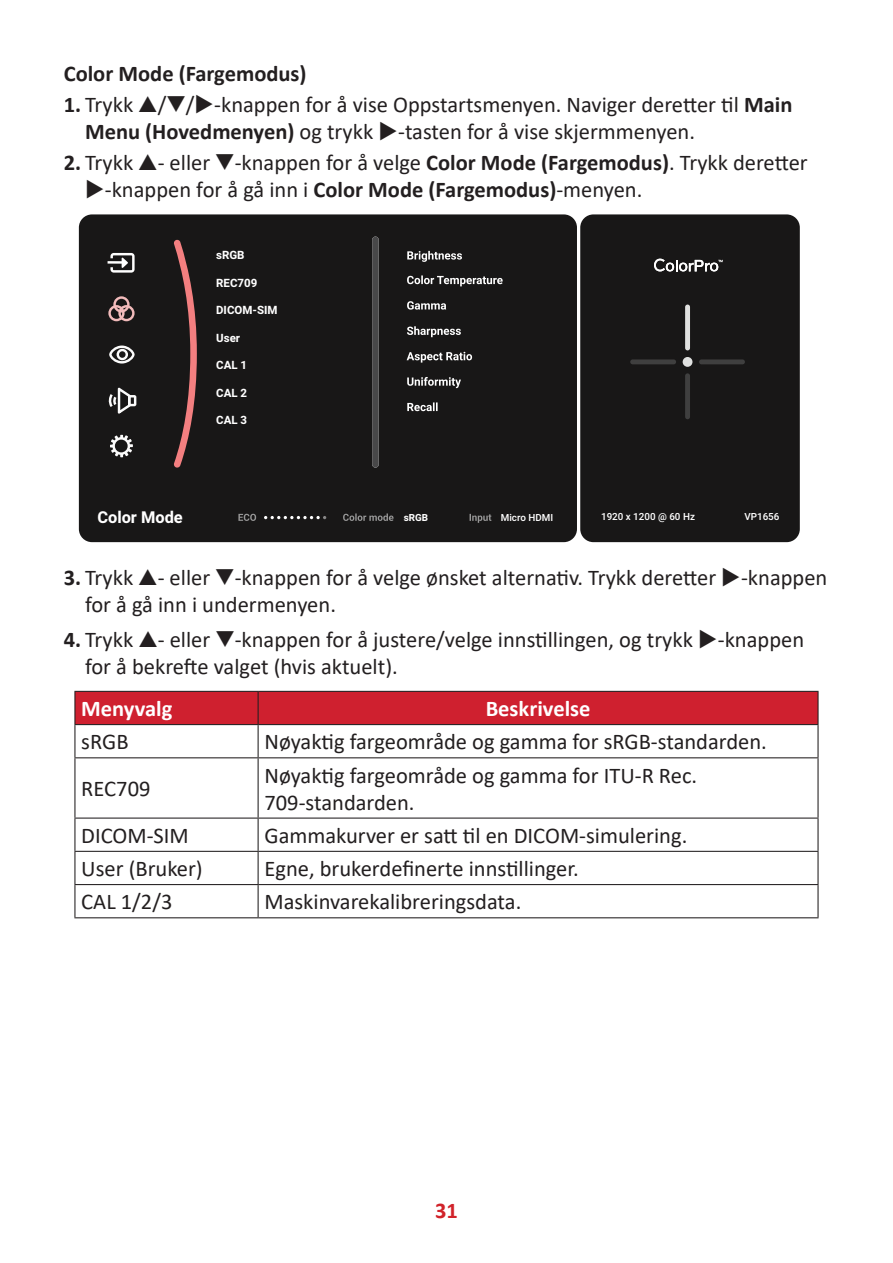
<style>
.page{position:relative;width:893px;height:1263px;background:#fff}
.page>*{position:absolute;margin:0;border:0;box-sizing:border-box;transform-origin:0 0}
.t1{font:22.5px/27px "Calibri";color:#231f20}
.t2{font:700 22.5px "Calibri";color:#231f20}
.t3{font:700 22.5px "Calibri";color:#fff}
.t4{font:700 22.5px "Calibri";color:#d1232a}
.t5{font:700 16.35px "Heebo";color:#fff}
.t6{font:700 11.4px "Heebo";color:#fff}
.t7{font:500 9.9px "Heebo";color:#fff}
.t8{font:700 9.9px "Heebo";color:#fff}
.s1{font-weight:700}
.s2{font-family:"Segoe UI";font-weight:700}
</style>
<div class="page">
<div style="left:79px;top:214px;width:498px;height:328px;background:#181717"></div>
<div style="left:580px;top:214px;width:220px;height:328px;background:#181717;border-radius:13px"></div>
<svg style="left:470px;top:514px;width:21px;height:9px"></svg>
<svg style="left:343px;top:513px;width:51px;height:8px"></svg>
<svg style="left:238px;top:514px;width:18px;height:7px"></svg>
<svg style="left:264px;top:516px;width:62px;height:3px"></svg>
<svg style="left:372px;top:237px;width:7px;height:231px;background:#4f4f50"></svg>
<svg style="left:173px;top:239px;width:24px;height:229px;background:#533333"></svg>
<svg style="left:407px;top:251px;width:55px;height:11px"></svg>
<svg style="left:407px;top:275px;width:96px;height:11px"></svg>
<svg style="left:407px;top:301px;width:39px;height:9px"></svg>
<svg style="left:407px;top:326px;width:54px;height:11px"></svg>
<svg style="left:407px;top:352px;width:65px;height:11px"></svg>
<svg style="left:407px;top:377px;width:54px;height:11px"></svg>
<svg style="left:407px;top:402px;width:31px;height:9px"></svg>
<hr style="left:108px;top:261px;width:14px;height:3px;background:#fff">
<svg style="left:110px;top:253px;width:25px;height:20px"></svg>
<svg style="left:108px;top:296px;width:27px;height:25px"></svg>
<svg style="left:107px;top:388px;width:29px;height:26px"></svg>
<svg style="left:110px;top:435px;width:23px;height:22px"></svg>
<svg style="left:109px;top:345px;width:26px;height:19px"></svg>
<svg style="left:654px;top:259px;width:68px;height:12px"></svg>
<div style="left:683px;top:357px;width:9px;height:10px;background:#e0e1e0;border-radius:50%"></div>
<svg style="left:685px;top:305px;width:5px;height:45px"></svg>
<svg style="left:685px;top:373px;width:5px;height:46px"></svg>
<svg style="left:699px;top:359px;width:46px;height:5px"></svg>
<svg style="left:630px;top:359px;width:46px;height:5px"></svg>
<div style="left:75px;top:692px;width:742px;height:32px;background:#cf202f"></div>
<hr style="left:258px;top:691px;width:561px;height:1px;background:#231f20">
<hr style="left:817px;top:692px;width:2px;height:32px;background:#231f20">
<hr style="left:258px;top:724px;width:561px;height:1px;background:#231f20">
<hr style="left:817px;top:725px;width:2px;height:32px;background:#231f20">
<hr style="left:258px;top:757px;width:561px;height:1px;background:#231f20">
<hr style="left:817px;top:758px;width:2px;height:59px;background:#231f20">
<hr style="left:258px;top:817px;width:561px;height:2px;background:#231f20">
<hr style="left:817px;top:819px;width:2px;height:32px;background:#231f20">
<hr style="left:258px;top:851px;width:561px;height:1px;background:#231f20">
<hr style="left:817px;top:852px;width:2px;height:32px;background:#231f20">
<hr style="left:258px;top:884px;width:561px;height:1px;background:#231f20">
<hr style="left:817px;top:885px;width:2px;height:32px;background:#231f20">
<hr style="left:258px;top:917px;width:561px;height:1px;background:#231f20">
<hr style="left:74px;top:691px;width:184px;height:1px;background:#231f20">
<hr style="left:74px;top:692px;width:1px;height:32px;background:#231f20">
<hr style="left:258px;top:692px;width:1px;height:32px;background:#231f20">
<hr style="left:74px;top:724px;width:184px;height:1px;background:#231f20">
<hr style="left:74px;top:725px;width:1px;height:32px;background:#231f20">
<hr style="left:258px;top:725px;width:1px;height:32px;background:#231f20">
<hr style="left:74px;top:757px;width:184px;height:1px;background:#231f20">
<hr style="left:74px;top:758px;width:1px;height:59px;background:#231f20">
<hr style="left:258px;top:758px;width:1px;height:59px;background:#231f20">
<hr style="left:74px;top:817px;width:184px;height:2px;background:#231f20">
<hr style="left:74px;top:819px;width:1px;height:32px;background:#231f20">
<hr style="left:258px;top:819px;width:1px;height:32px;background:#231f20">
<hr style="left:74px;top:851px;width:184px;height:1px;background:#231f20">
<hr style="left:74px;top:852px;width:1px;height:32px;background:#231f20">
<hr style="left:258px;top:852px;width:1px;height:32px;background:#231f20">
<hr style="left:74px;top:884px;width:184px;height:1px;background:#231f20">
<hr style="left:74px;top:885px;width:1px;height:32px;background:#231f20">
<hr style="left:258px;top:885px;width:1px;height:32px;background:#231f20">
<hr style="left:74px;top:917px;width:184px;height:1px;background:#231f20">
<p class="t2" style="left:64px;top:57px;width:244px">Color Mode (Fargemodus)</p>
<p class="t1" style="left:85px;top:90px;width:709px;text-indent:-21px"><span class="s1">1.</span> Trykk <span class="s2">▲</span>/<span class="s2">▼</span>/◆-knappen for å vise Oppstartsmenyen. Naviger deretter til <span class="s1">Main<br>Menu (Hovedmenyen)</span> og trykk ◆-tasten for å vise skjermmenyen.</p>
<p class="t1" style="left:64px;top:149px;width:745px"><span class="s1">2.</span> Trykk <span class="s2">▲</span>- eller <span class="s2">▼</span>-knappen for å velge <span class="s1">Color Mode (Fargemodus)</span>. Trykk deretter</p>
<p class="t1" style="left:85px;top:176px;width:559px">◆-knappen for å gå inn i <span class="s1">Color Mode (Fargemodus)</span>-menyen.</p>
<p class="t6" style="left:216px;top:247px;width:30px">sRGB</p>
<p class="t6" style="left:216px;top:275px;width:43px">REC709</p>
<p class="t6" style="left:216px;top:302px;width:63px">DICOM-SIM</p>
<p class="t6" style="left:216px;top:330px;width:25px">User</p>
<p class="t6" style="left:216px;top:357px;width:32px">CAL 1</p>
<p class="t6" style="left:216px;top:385px;width:32px">CAL 2</p>
<p class="t6" style="left:216px;top:412px;width:32px">CAL 3</p>
<p class="t5" style="left:97px;top:506px;width:87px">Color Mode</p>
<p class="t8" style="left:404px;top:511px;width:26px">sRGB</p>
<p class="t7" style="left:501px;top:510px;width:54px">Micro HDMI</p>
<p class="t7" style="left:601px;top:510px;width:95px">1920 x 1200 @ 60 Hz</p>
<p class="t7" style="left:744px;top:510px;width:37px">VP1656</p>
<p class="t1" style="left:85px;top:563px;width:744px;text-indent:-21px"><span class="s1">3.</span> Trykk <span class="s2">▲</span>- eller <span class="s2">▼</span>-knappen for å velge ønsket alternativ. Trykk deretter ◆-knappen for å gå inn i undermenyen.</p>
<p class="t1" style="left:85px;top:626px;width:721px;text-indent:-21px"><span class="s1">4.</span> Trykk <span class="s2">▲</span>- eller <span class="s2">▼</span>-knappen for å justere/velge innstillingen, og trykk ◆-knappen for å bekrefte valget (hvis aktuelt).</p>
<p class="t3" style="left:81px;top:693px;width:93px">Menyvalg</p>
<p class="t3" style="left:486px;top:693px;width:106px">Beskrivelse</p>
<p class="t1" style="left:81px;top:728px;width:49px">sRGB</p>
<p class="t1" style="left:264px;top:728px;width:504px">Nøyaktig fargeområde og gamma for sRGB-standarden.</p>
<p class="t1" style="left:81px;top:774px;width:71px">REC709</p>
<p class="t1" style="left:264px;top:761px;width:434px">Nøyaktig fargeområde og gamma for ITU-R Rec.<br>709-standarden.</p>
<p class="t1" style="left:81px;top:821px;width:109px">DICOM-SIM</p>
<p class="t1" style="left:264px;top:821px;width:424px">Gammakurver er satt til en DICOM-simulering.</p>
<p class="t1" style="left:81px;top:854px;width:123px">User (Bruker)</p>
<p class="t1" style="left:264px;top:854px;width:316px">Egne, brukerdefinerte innstillinger.</p>
<p class="t1" style="left:81px;top:888px;width:93px">CAL 1/2/3</p>
<p class="t1" style="left:264px;top:888px;width:258px">Maskinvarekalibreringsdata.</p>
<p class="t4" style="left:435px;top:1194px;width:24px">31</p>
</div>
